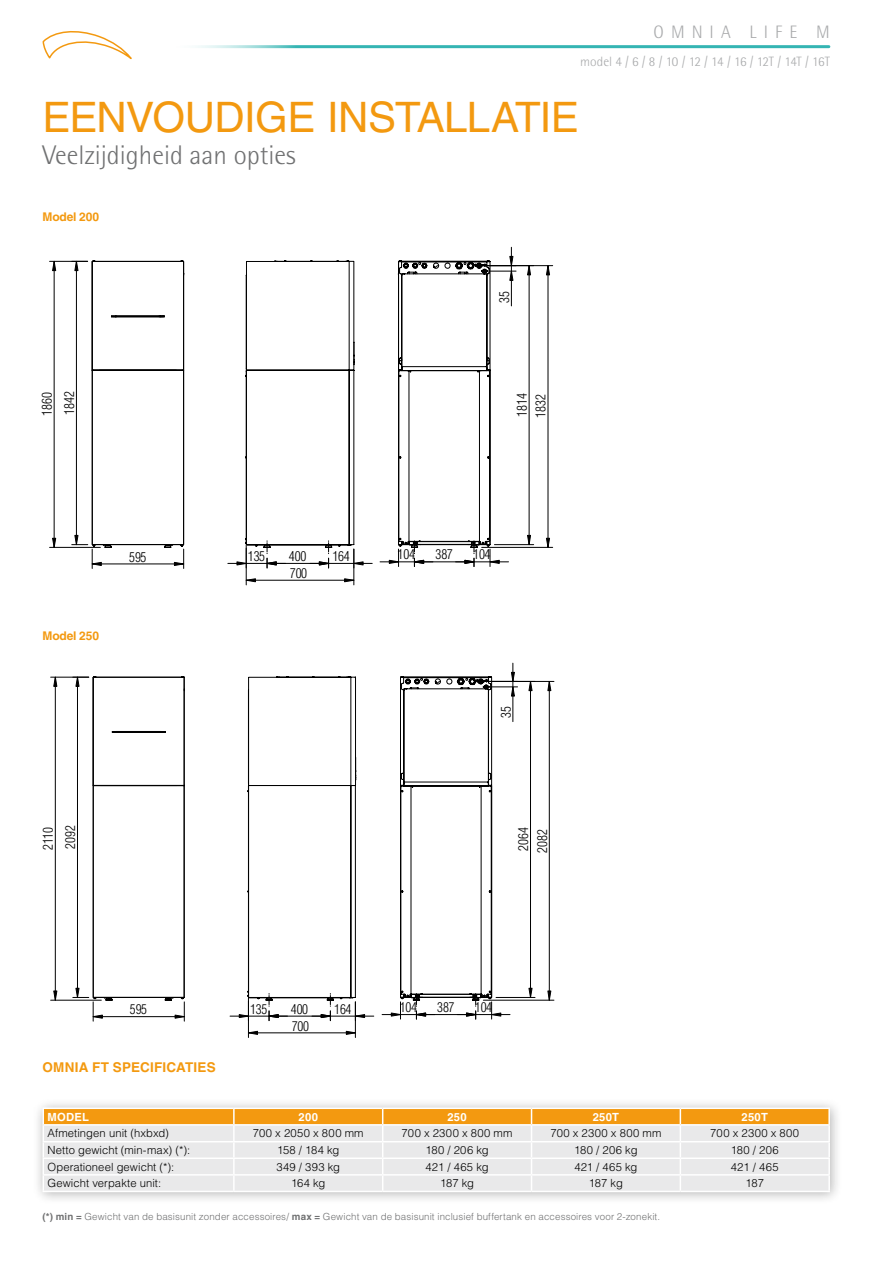
<style>
.page{position:relative;width:893px;height:1263px;background:#fff}
.page>*{position:absolute;margin:0;border:0;box-sizing:border-box;transform-origin:0 0}
.t1{font:42px "Helvetica LT Std";letter-spacing:-.015em;color:#f39910}
.t2{font:300 27px "Rotis Semi Sans Pro";color:#707172}
.t3{font:300 18px "Rotis Semi Sans Pro";letter-spacing:.39em;color:#a9aaac}
.t4{font:300 13.5px "Rotis Semi Sans Pro";letter-spacing:-.025em;color:#a9aaac}
.t5{font:700 13.5px "Helvetica LT Std";letter-spacing:.015em;color:#f39910}
.t6{font:300 condensed 13.35px/18.9px "Helvetica LT Std";color:#000}
.t7{font:700 12px "Helvetica LT Std";letter-spacing:-.01em;color:#f39910}
.t8{font:300 11.25px "Helvetica LT Std";letter-spacing:.01em;color:#000}
.t9{font:300 11.25px "Helvetica LT Std";letter-spacing:.035em;color:#000}
.t10{font:700 11.25px "Helvetica LT Std";letter-spacing:.025em;color:#fff}
.t11{font:300 11.25px "Helvetica LT Std";letter-spacing:.03em;color:#000}
.t12{font:300 9.75px "Helvetica LT Std";letter-spacing:.01em;color:#707172}
.s1{font-weight:700}
</style>
<div class="page">
<svg style="left:42px;top:31px;width:90px;height:29px"></svg>
<hr style="left:170px;top:45px;width:659px;height:3px;background:#35b5b3">
<hr style="left:50px;top:547px;width:50px;height:1px;background:#000">
<hr style="left:50px;top:261px;width:38px;height:1px;background:#000">
<svg style="left:52px;top:538px;width:4px;height:10px"></svg>
<svg style="left:52px;top:260px;width:4px;height:11px"></svg>
<hr style="left:54px;top:261px;width:1px;height:286px;background:#000">
<hr style="left:494px;top:544px;width:40px;height:1px;background:#000">
<svg style="left:527px;top:535px;width:4px;height:11px"></svg>
<svg style="left:527px;top:266px;width:4px;height:9px"></svg>
<hr style="left:529px;top:266px;width:1px;height:279px;background:#000">
<hr style="left:482px;top:547px;width:71px;height:1px;background:#000">
<hr style="left:475px;top:265px;width:78px;height:1px;background:#000">
<svg style="left:546px;top:538px;width:4px;height:10px"></svg>
<svg style="left:546px;top:265px;width:4px;height:10px"></svg>
<hr style="left:548px;top:266px;width:1px;height:281px;background:#000">
<svg style="left:72px;top:260px;width:113px;height:308px"></svg>
<hr style="left:92px;top:564px;width:92px;height:1px;background:#000">
<hr style="left:246px;top:548px;width:1px;height:37px;background:#000">
<hr style="left:354px;top:549px;width:1px;height:36px;background:#000">
<svg style="left:245px;top:579px;width:11px;height:3px"></svg>
<svg style="left:344px;top:579px;width:11px;height:3px"></svg>
<hr style="left:246px;top:580px;width:108px;height:1px;background:#000">
<hr style="left:511px;top:247px;width:1px;height:59px;background:#000">
<hr style="left:310px;top:563px;width:62px;height:1px;background:#000">
<svg style="left:237px;top:260px;width:126px;height:308px"></svg>
<hr style="left:228px;top:563px;width:58px;height:1px;background:#000">
<hr style="left:380px;top:562px;width:53px;height:1px;background:#000">
<svg style="left:389px;top:256px;width:127px;height:310px"></svg>
<hr style="left:456px;top:562px;width:52px;height:1px;background:#000">
<hr style="left:51px;top:1000px;width:50px;height:1px;background:#000">
<hr style="left:51px;top:677px;width:38px;height:1px;background:#000">
<svg style="left:54px;top:991px;width:3px;height:10px"></svg>
<svg style="left:54px;top:676px;width:3px;height:10px"></svg>
<hr style="left:55px;top:677px;width:1px;height:323px;background:#000">
<hr style="left:496px;top:997px;width:39px;height:1px;background:#000">
<svg style="left:529px;top:988px;width:3px;height:9px"></svg>
<svg style="left:529px;top:680px;width:3px;height:11px"></svg>
<hr style="left:530px;top:681px;width:1px;height:316px;background:#000">
<hr style="left:483px;top:1000px;width:71px;height:1px;background:#000">
<hr style="left:477px;top:681px;width:77px;height:1px;background:#000">
<svg style="left:548px;top:991px;width:3px;height:10px"></svg>
<svg style="left:548px;top:680px;width:3px;height:11px"></svg>
<hr style="left:549px;top:681px;width:1px;height:319px;background:#000">
<svg style="left:73px;top:676px;width:112px;height:345px"></svg>
<hr style="left:93px;top:1016px;width:91px;height:1px;background:#000">
<hr style="left:248px;top:1001px;width:1px;height:36px;background:#000">
<hr style="left:355px;top:1002px;width:1px;height:35px;background:#000">
<svg style="left:247px;top:1031px;width:11px;height:3px"></svg>
<svg style="left:346px;top:1031px;width:10px;height:3px"></svg>
<hr style="left:248px;top:1032px;width:107px;height:1px;background:#000">
<hr style="left:513px;top:663px;width:1px;height:59px;background:#000">
<hr style="left:382px;top:1014px;width:53px;height:1px;background:#000">
<svg style="left:391px;top:672px;width:127px;height:347px"></svg>
<hr style="left:457px;top:1014px;width:53px;height:1px;background:#000">
<hr style="left:230px;top:1016px;width:57px;height:1px;background:#000">
<svg style="left:239px;top:676px;width:126px;height:345px"></svg>
<hr style="left:312px;top:1016px;width:62px;height:1px;background:#000">
<div style="left:32px;top:1097px;width:811px;height:108px;background:#000;opacity:.3"></div>
<hr style="left:43px;top:1107px;width:191px;height:2px;background:#fff">
<hr style="left:234px;top:1107px;width:149px;height:2px;background:#fff">
<hr style="left:383px;top:1107px;width:148px;height:2px;background:#fff">
<hr style="left:531px;top:1107px;width:149px;height:2px;background:#fff">
<hr style="left:680px;top:1107px;width:150px;height:2px;background:#fff">
<svg style="left:43px;top:1108px;width:787px;height:83px;background:#ecdcc4"></svg>
<hr style="left:43px;top:1191px;width:191px;height:1px;background:#fff">
<hr style="left:234px;top:1191px;width:149px;height:1px;background:#fff">
<hr style="left:383px;top:1191px;width:148px;height:1px;background:#fff">
<hr style="left:531px;top:1191px;width:149px;height:1px;background:#fff">
<hr style="left:680px;top:1191px;width:150px;height:1px;background:#fff">
<h3 class="t3" style="left:654px;top:22px;width:178px">OMNIA LIFE M</h3>
<p class="t4" style="left:580px;top:54px;width:251px">model 4 / 6 / 8 / 10 / 12 / 14 / 16 / 12T / 14T / 16T</p>
<h1 class="t1" style="left:43px;top:93px;width:538px">EENVOUDIGE INSTALLATIE</h1>
<h2 class="t2" style="left:43px;top:139px;width:254px">Veelzijdigheid aan opties</h2>
<p class="t7" style="left:43px;top:209px;width:58px">Model 200</p>
<p class="t6" style="left:495px;top:303px;width:13px;rotate:-90deg">35</p>
<p class="t6" style="left:36px;top:416px;width:27px;line-height:22.4px;rotate:-90deg">1860<br>1842</p>
<p class="t6" style="left:512px;top:418px;width:27px;rotate:-90deg">1814<br>1832</p>
<p class="t7" style="left:43px;top:629px;width:58px">Model 250</p>
<p class="t6" style="left:129px;top:547px;width:19px">595</p>
<p class="t6" style="left:248px;top:547px;width:19px">135</p>
<p class="t6" style="left:332px;top:547px;width:19px">164</p>
<p class="t6" style="left:398px;top:545px;width:19px">104</p>
<p class="t6" style="left:473px;top:545px;width:19px">104</p>
<p class="t6" style="left:289px;top:547px;width:19px">400</p>
<p class="t6" style="left:435px;top:545px;width:19px">387</p>
<p class="t6" style="left:290px;top:564px;width:19px">700</p>
<p class="t6" style="left:496px;top:718px;width:13px;rotate:-90deg">35</p>
<p class="t6" style="left:37px;top:850px;width:26px;line-height:22.2px;rotate:-90deg">2110<br>2092</p>
<p class="t6" style="left:514px;top:852px;width:27px;rotate:-90deg">2064<br>2082</p>
<p class="t6" style="left:130px;top:1000px;width:19px">595</p>
<p class="t5" style="left:43px;top:1059px;width:175px">OMNIA FT SPECIFICATIES</p>
<p class="t6" style="left:250px;top:999px;width:19px">135</p>
<p class="t6" style="left:334px;top:999px;width:19px">164</p>
<p class="t6" style="left:400px;top:998px;width:19px">104</p>
<p class="t6" style="left:475px;top:998px;width:19px">104</p>
<p class="t6" style="left:291px;top:999px;width:19px">400</p>
<p class="t6" style="left:437px;top:998px;width:19px">387</p>
<p class="t6" style="left:292px;top:1016px;width:19px">700</p>
<p class="t10" style="left:48px;top:1110px;width:43px">MODEL</p>
<p class="t10" style="left:299px;top:1110px;width:21px">200</p>
<p class="t10" style="left:447px;top:1110px;width:21px">250</p>
<p class="t10" style="left:593px;top:1110px;width:28px">250T</p>
<p class="t10" style="left:741px;top:1110px;width:28px">250T</p>
<p class="t8" style="left:48px;top:1126px;width:123px">Afmetingen unit (hxbxd)</p>
<p class="t11" style="left:253px;top:1126px;width:112px">700 x 2050 x 800 mm</p>
<p class="t9" style="left:402px;top:1126px;width:112px">700 x 2300 x 800 mm</p>
<p class="t9" style="left:550px;top:1126px;width:112px">700 x 2300 x 800 mm</p>
<p class="t9" style="left:710px;top:1126px;width:90px">700 x 2300 x 800</p>
<p class="t8" style="left:47px;top:1143px;width:144px">Netto gewicht (min-max) (*):</p>
<p class="t8" style="left:277px;top:1143px;width:64px">158 / 184 kg</p>
<p class="t8" style="left:425px;top:1143px;width:65px">180 / 206 kg</p>
<p class="t8" style="left:574px;top:1143px;width:65px">180 / 206 kg</p>
<p class="t8" style="left:731px;top:1143px;width:49px">180 / 206</p>
<p class="t8" style="left:47px;top:1159px;width:128px">Operationeel gewicht (*):</p>
<p class="t8" style="left:276px;top:1159px;width:65px">349 / 393 kg</p>
<p class="t8" style="left:426px;top:1159px;width:65px">421 / 465 kg</p>
<p class="t8" style="left:574px;top:1159px;width:65px">421 / 465 kg</p>
<p class="t8" style="left:731px;top:1159px;width:49px">421 / 465</p>
<p class="t8" style="left:47px;top:1176px;width:115px">Gewicht verpakte unit:</p>
<p class="t8" style="left:291px;top:1176px;width:36px">164 kg</p>
<p class="t8" style="left:440px;top:1176px;width:35px">187 kg</p>
<p class="t8" style="left:589px;top:1176px;width:35px">187 kg</p>
<p class="t8" style="left:745px;top:1176px;width:20px">187</p>
<p class="t12" style="left:43px;top:1211px;width:619px"><span class="s1">(*) min =</span> Gewicht van de basisunit zonder accessoires/ <span class="s1">max =</span> Gewicht van de basisunit inclusief buffertank en accessoires voor 2-zonekit.</p>
</div>
